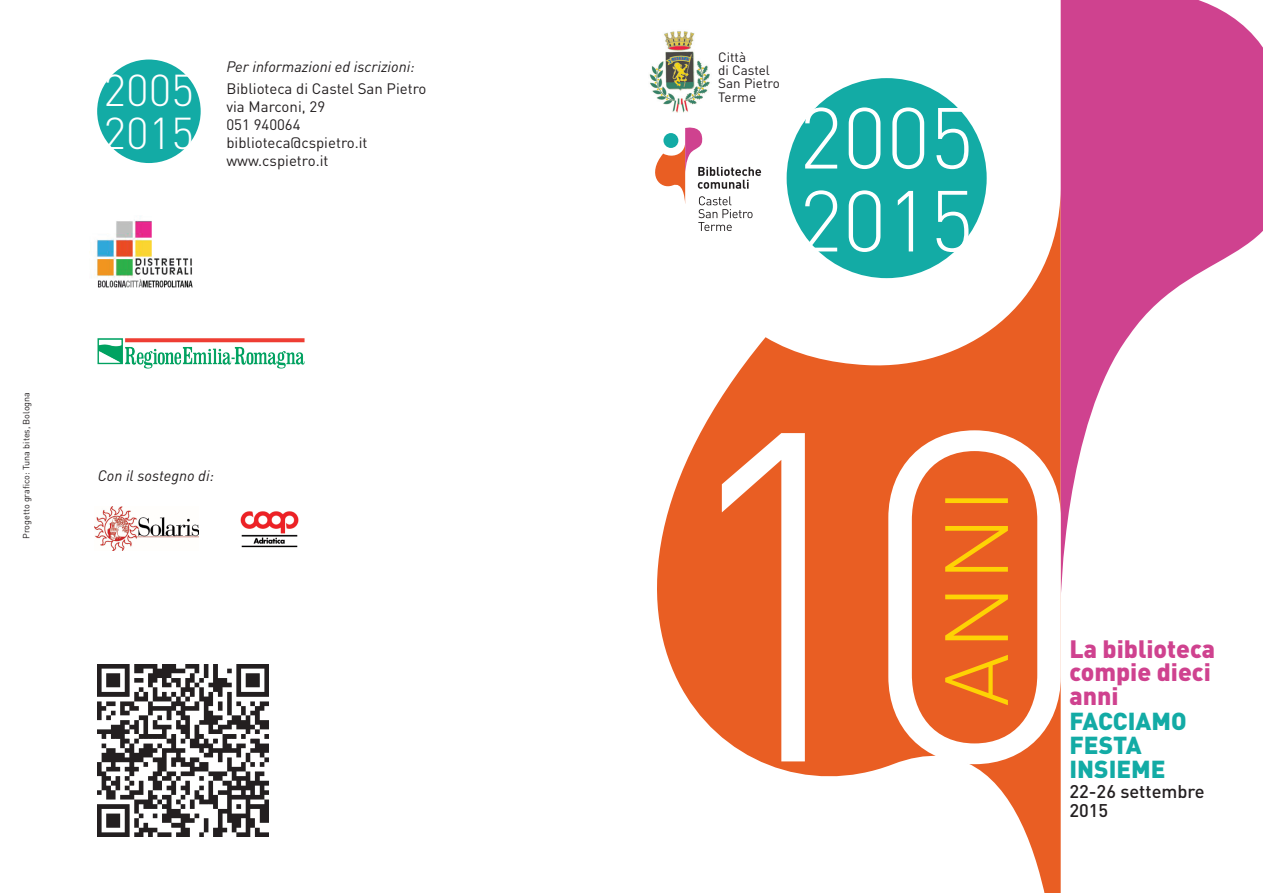
<style>
.page{position:relative;width:1263px;height:893px;background:#fff}
.page>*{position:absolute;margin:0;border:0;box-sizing:border-box;transform-origin:0 0}
.t1{font:300 85.05px/82.9px "DIN";color:#fff}
.t2{font:300 43.95px/42.9px "DIN";color:#fff}
.t3{font:900 24.75px/23.9px "DIN";color:#cf428f}
.t4{font:900 24.3px/24.3px "DIN";color:#13aba5}
.t5{font:500 18.15px/19.5px "DIN";color:#231f20}
.t6{font:15px/18px "DIN";color:#231f20}
.t7{font:italic 15px "DIN";color:#231f20}
.t8{font:13.35px/13.5px "DIN";color:#231f20}
.t9{font:9px "DIN";color:#231f20}
</style>
<div class="page">
<svg style="left:655px;top:127px;width:106px;height:62px"></svg>
<img style="left:649px;top:31px;width:61px;height:82px">
<svg style="left:657px;top:189px;width:404px;height:704px"></svg>
<svg style="left:1061px;top:0;width:202px;height:592px;fill:#cf428f"></svg>
<div style="left:787px;top:78px;width:200px;height:200px;background:#13aba5;border-radius:50%"></div>
<svg style="left:722px;top:430px;width:339px;height:334px;fill:#e95e23"></svg>
<img style="left:94px;top:216px;width:99px;height:72px">
<img style="left:97px;top:665px;width:172px;height:171px">
<img style="left:97px;top:338px;width:208px;height:31px">
<div style="left:97px;top:60px;width:104px;height:103px;background:#13aba5;border-radius:50%"></div>
<img style="left:240px;top:511px;width:59px;height:37px">
<img style="left:95px;top:507px;width:104px;height:43px">
<h2 class="t2" style="left:104px;top:69px;width:92px">2005<br>2015</h2>
<p class="t7" style="left:226px;top:57px;width:190px">Per informazioni ed iscrizioni:</p>
<p class="t6" style="left:226px;top:79px;width:202px">Biblioteca di Castel San Pietro via Marconi, 29<br>051 940064 biblioteca@cspietro.it www.cspietro.it</p>
<p class="t9" style="left:21px;top:539px;width:149px;rotate:-90deg">Progetto grafico: Tuna bites, Bologna</p>
<p class="t7" style="left:98px;top:466px;width:118px">Con il sostegno di:</p>
<p class="t8" style="left:718px;top:50px;width:63px">Città<br>di Castel<br>San Pietro<br>Terme</p>
<h1 class="t1" style="left:799px;top:96px;width:176px">2005<br>2015</h1>
<h3 class="t3" style="left:1069px;top:635px;width:147px">La biblioteca compie dieci anni</h3>
<h3 class="t4" style="left:1069px;top:707px;width:119px">FACCIAMO<br>FESTA<br>INSIEME</h3>
<p class="t5" style="left:1069px;top:781px;width:137px">22-26 settembre<br>2015</p>
</div>
